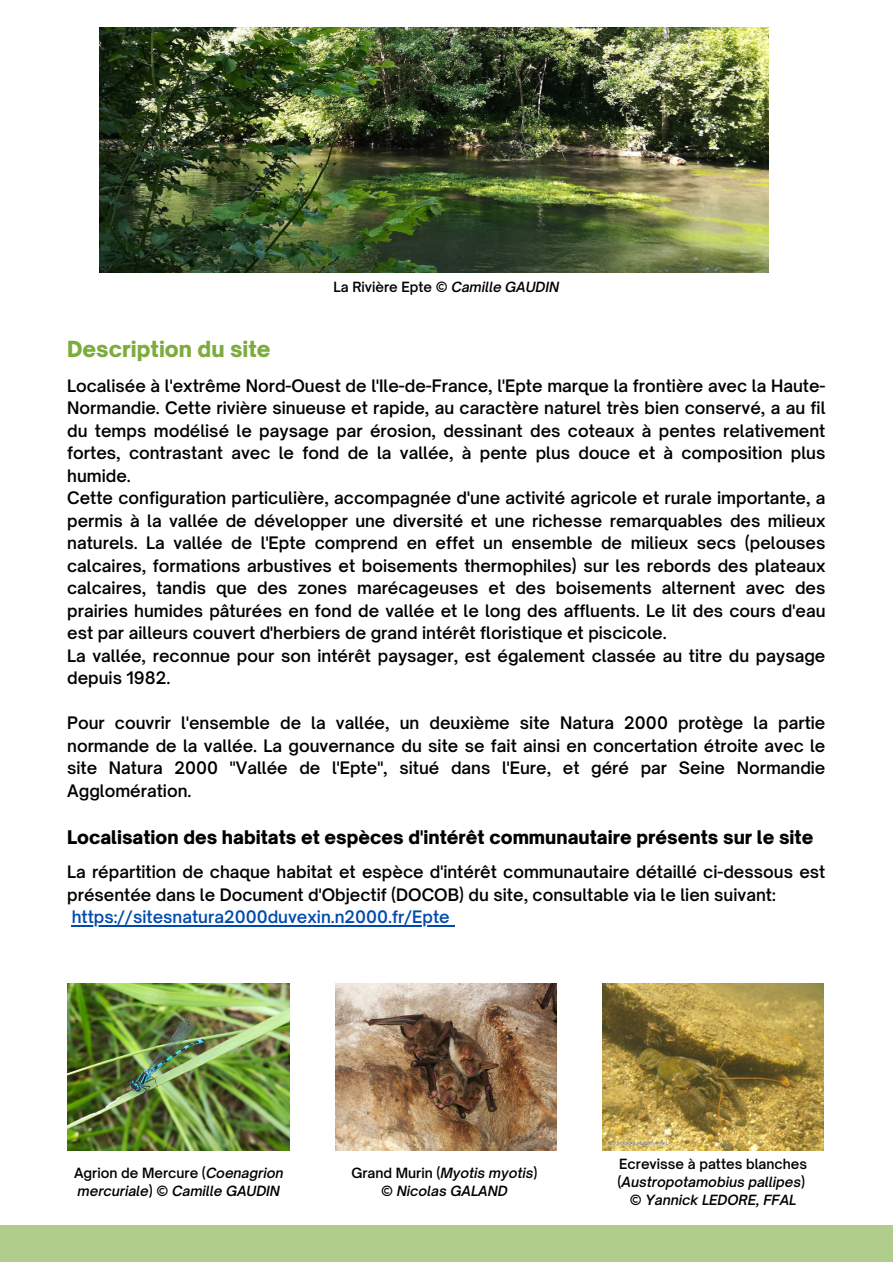
<style>
.page{position:relative;width:893px;height:1264px;background:#fff}
.page>*{position:absolute;margin:0;border:0;box-sizing:border-box;transform-origin:0 0}
.t1{font:900 21.15px "Open Sauce One";color:#7dac3d}
.t2{font:900 18px "Open Sauce One";color:#000}
.t3{font:600 16.5px/22.5px "Open Sauce One";color:#000;text-align:justify}
.t4{font:600 16.5px "Open Sauce One";color:#004aad}
.t5{font:600 13.5px/18px "Open Sauce One";color:#000}
.t6{font:italic 600 13.5px/18px "Open Sauce One";color:#000}
.s1{font-style:italic}
.s2{font-style:normal}
</style>
<div class="page">
<hr style="left:72px;top:925px;width:378px;height:1px;background:#004aad">
<img style="left:335px;top:983px;width:222px;height:167px">
<img style="left:99px;top:28px;width:669px;height:245px">
<img style="left:67px;top:983px;width:223px;height:167px">
<img style="left:602px;top:983px;width:221px;height:167px">
<p class="t5" style="left:333px;top:278px;width:227px">La Rivière Epte © <span class="s1">Camille GAUDIN</span></p>
<p class="t1" style="left:67px;top:335px;width:205px">Description du site</p>
<p class="t3" style="left:67px;top:374px;width:759px">Localisée à l'extrême Nord-Ouest de l'Ile-de-France, l'Epte marque la frontière avec la Haute-Normandie. Cette rivière sinueuse et rapide, au caractère naturel très bien conservé, a au fil du temps modélisé le paysage par érosion, dessinant des coteaux à pentes relativement fortes, contrastant avec le fond de la vallée, à pente plus douce et à composition plus humide.</p>
<p class="t3" style="left:67px;top:487px;width:759px">Cette configuration particulière, accompagnée d'une activité agricole et rurale importante, a permis à la vallée de développer une diversité et une richesse remarquables des milieux naturels. La vallée de l'Epte comprend en effet un ensemble de milieux secs (pelouses calcaires, formations arbustives et boisements thermophiles) sur les rebords des plateaux calcaires, tandis que des zones marécageuses et des boisements alternent avec des prairies humides pâturées en fond de vallée et le long des affluents. Le lit des cours d'eau est par ailleurs couvert d'herbiers de grand intérêt floristique et piscicole.</p>
<p class="t3" style="left:67px;top:644px;width:759px">La vallée, reconnue pour son intérêt paysager, est également classée au titre du paysage depuis 1982.</p>
<p class="t3" style="left:67px;top:711px;width:759px">Pour couvrir l'ensemble de la vallée, un deuxième site Natura 2000 protège la partie normande de la vallée. La gouvernance du site se fait ainsi en concertation étroite avec le site Natura 2000 "Vallée de l'Epte", situé dans l'Eure, et géré par Seine Normandie Agglomération.</p>
<p class="t2" style="left:67px;top:826px;width:747px">Localisation des habitats et espèces d'intérêt communautaire présents sur le site</p>
<p class="t3" style="left:67px;top:861px;width:759px">La répartition de chaque habitat et espèce d'intérêt communautaire détaillé ci-dessous est présentée dans le Document d'Objectif (DOCOB) du site, consultable via le lien suivant:</p>
<p class="t4" style="left:72px;top:907px;width:379px">https://sitesnatura2000duvexin.n2000.fr/Epte</p>
<p class="t6" style="left:74px;top:1163px;width:211px"><span class="s2">Agrion de Mercure (</span>Coenagrion mercuriale<span class="s2">) ©</span> Camille GAUDIN</p>
<p class="t5" style="left:351px;top:1163px;width:187px">Grand Murin (<span class="s1">Myotis myotis</span>)</p>
<p class="t6" style="left:381px;top:1181px;width:128px"><span class="s2">©</span> Nicolas GALAND</p>
<p class="t5" style="left:617px;top:1154px;width:191px">Ecrevisse à pattes blanches (<span class="s1">Austropotamobius pallipes</span>)</p>
<p class="t6" style="left:630px;top:1190px;width:168px"><span class="s2">©</span> Yannick LEDORE, FFAL</p>
</div>
